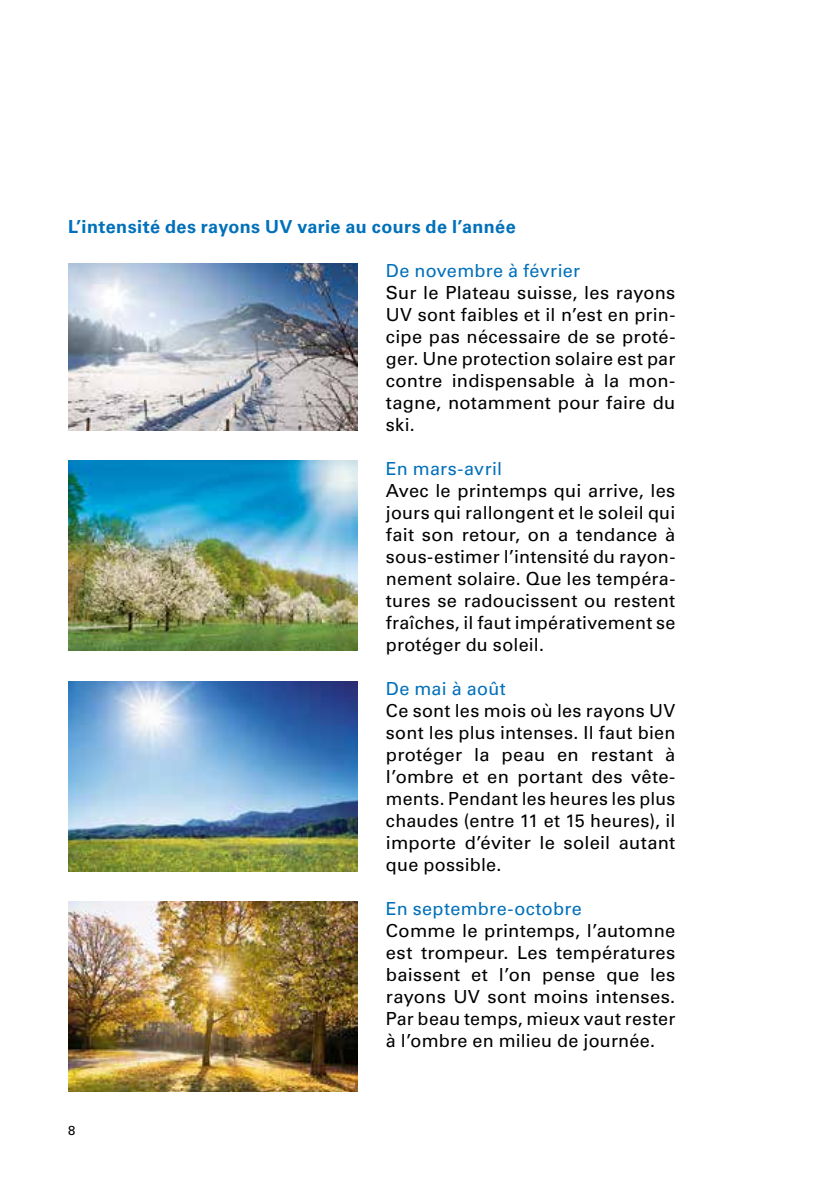
<style>
.page{position:relative;width:840px;height:1191px;background:#fff}
.page>*{position:absolute;margin:0;border:0;box-sizing:border-box;transform-origin:0 0}
.t1{font:18px/22px "Univers LT Std";letter-spacing:.01em;color:#000;text-align:justify}
.t2{font:18px "Univers LT Std";letter-spacing:.015em;color:#0070ba}
.t3{font:700 18px "Univers LT Std";letter-spacing:.02em;color:#0070ba}
.t4{font:13px "Univers LT Std";color:#000}
</style>
<div class="page">
<img style="left:68px;top:460px;width:289px;height:191px">
<img style="left:68px;top:264px;width:289px;height:167px">
<img style="left:68px;top:681px;width:289px;height:190px">
<img style="left:68px;top:901px;width:289px;height:190px">
<p class="t3" style="left:68px;top:216px;width:449px">L’intensité des rayons UV varie au cours de l’année</p>
<p class="t2" style="left:386px;top:260px;width:196px">De novembre à février</p>
<p class="t1" style="left:386px;top:281px;width:291px">Sur le Plateau suisse, les rayons UV sont faibles et il n’est en prin&shy;cipe pas nécessaire de se proté&shy;ger. Une protection solaire est par contre indispensable à la mon&shy;tagne, notamment pour faire du ski.</p>
<p class="t2" style="left:386px;top:458px;width:118px">En mars-avril</p>
<p class="t1" style="left:386px;top:479px;width:291px">Avec le printemps qui arrive, les jours qui rallongent et le soleil qui fait son retour, on a tendance à sous-estimer l’intensité du rayon&shy;nement solaire. Que les tempéra&shy;tures se radoucissent ou restent fraîches, il faut impérativement se protéger du soleil.</p>
<p class="t2" style="left:386px;top:678px;width:121px">De mai à août</p>
<p class="t1" style="left:386px;top:699px;width:291px">Ce sont les mois où les rayons UV sont les plus intenses. Il faut bien protéger la peau en restant à l’ombre et en portant des vête&shy;ments. Pendant les heures les plus chaudes (entre 11 et 15 heures), il importe d’éviter le soleil autant que possible.</p>
<p class="t2" style="left:386px;top:898px;width:197px">En septembre-octobre</p>
<p class="t1" style="left:386px;top:920px;width:291px">Comme le printemps, l’automne est trompeur. Les températures baissent et l’on pense que les rayons UV sont moins intenses.<br>Par beau temps, mieux vaut rester à l’ombre en milieu de journée.</p>
<p class="t4" style="left:68px;top:1123px;width:9px">8</p>
</div>
